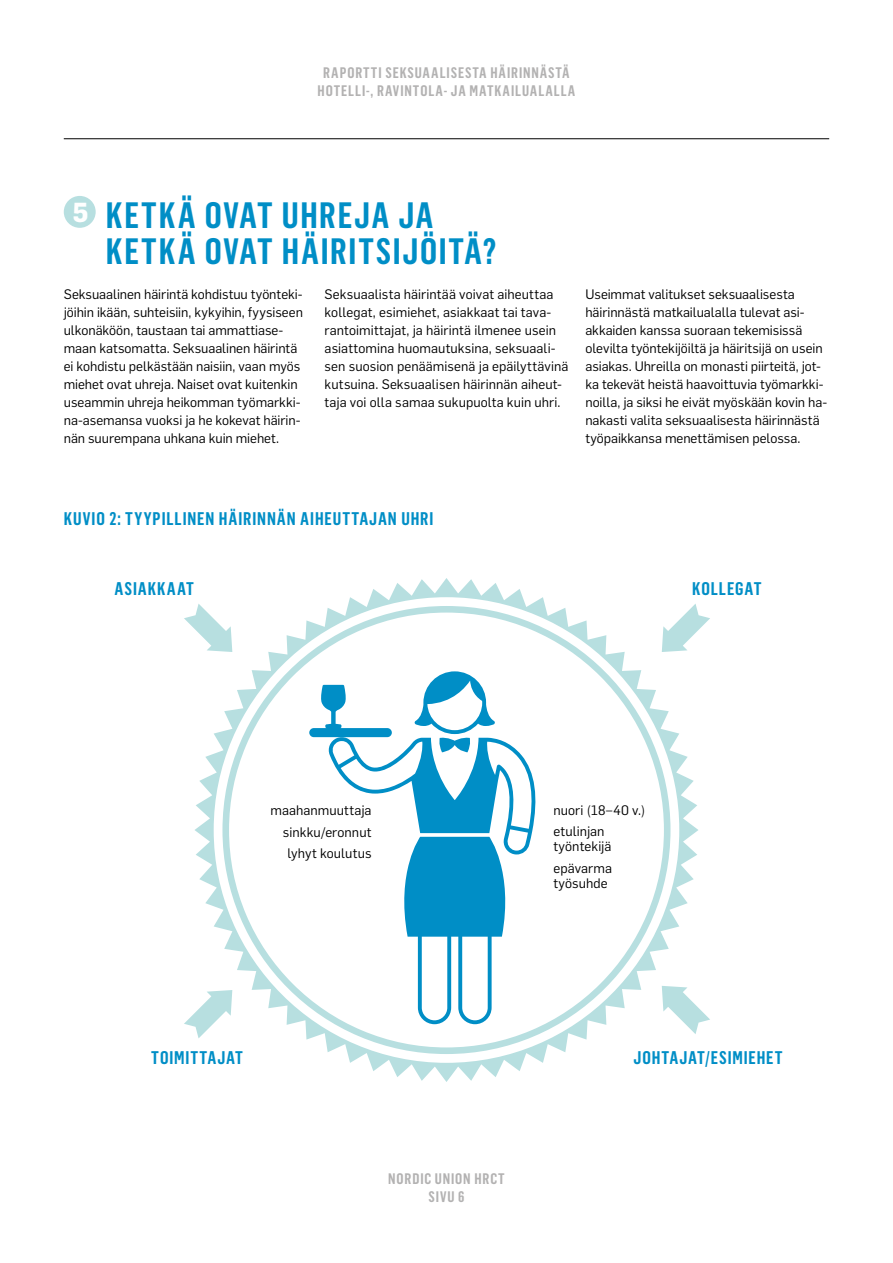
<style>
.page{position:relative;width:893px;height:1263px;background:#fff}
.page>*{position:absolute;margin:0;border:0;box-sizing:border-box;transform-origin:0 0}
.t1{font:600 36px/36px "Flama Condensed";letter-spacing:.05em;color:#008ec6}
.t2{font:600 18px "Flama Condensed";letter-spacing:.05em;color:#008ec6}
.t3{font:600 15px/18px "Flama Condensed";letter-spacing:.06em;color:#b3b2b2;text-align:center}
.t4{font:13.5px/18px "Flama";color:#000}
</style>
<div class="page">
<hr style="left:64px;top:138px;width:765px;height:1px;background:#000">
<div style="left:64px;top:196px;width:32px;height:32px;background:#b7dfe0;border-radius:50%"></div>
<svg style="left:195px;top:578px;width:503px;height:504px"></svg>
<svg style="left:222px;top:606px;width:448px;height:448px"></svg>
<svg style="left:309px;top:671px;width:230px;height:353px"></svg>
<svg style="left:662px;top:986px;width:48px;height:48px"></svg>
<svg style="left:184px;top:990px;width:48px;height:48px"></svg>
<svg style="left:184px;top:604px;width:48px;height:48px"></svg>
<svg style="left:662px;top:604px;width:48px;height:48px"></svg>
<p class="t3" style="left:318px;top:63px;width:259px">RAPORTTI SEKSUAALISESTA HÄIRINNÄSTÄ<br>HOTELLI-, RAVINTOLA- JA MATKAILUALALLA</p>
<h1 class="t1" style="left:106px;top:196px;width:392px;text-indent:-33px"><sup>5</sup> KETKÄ OVAT UHREJA JA<br>KETKÄ OVAT HÄIRITSIJÖITÄ?</h1>
<p class="t4" style="left:325px;top:285px;width:245px">Seksuaalista häirintää voivat aiheuttaa kollegat, esimiehet, asiakkaat tai tava&shy;rantoimittajat, ja häirintä ilmenee usein asiattomina huomautuksina, seksuaali&shy;sen suosion penäämisenä ja epäilyttävinä kutsuina. Seksuaalisen häirinnän aiheut&shy;taja voi olla samaa sukupuolta kuin uhri.</p>
<p class="t4" style="left:585px;top:285px;width:243px">Useimmat valitukset seksuaalisesta häirinnästä matkailualalla tulevat asi&shy;akkaiden kanssa suoraan tekemisissä olevilta työntekijöiltä ja häiritsijä on usein asiakas. Uhreilla on monasti piirteitä, jot&shy;ka tekevät heistä haavoittuvia työmarkki&shy;noilla, ja siksi he eivät myöskään kovin ha&shy;nakasti valita seksuaalisesta häirinnästä työpaikkansa menettämisen pelossa.</p>
<p class="t4" style="left:64px;top:285px;width:241px">Seksuaalinen häirintä kohdistuu työnteki&shy;jöihin ikään, suhteisiin, kykyihin, fyysiseen ulkonäköön, taustaan tai ammattiase&shy;maan katsomatta. Seksuaalinen häirintä ei kohdistu pelkästään naisiin, vaan myös miehet ovat uhreja. Naiset ovat kuitenkin useammin uhreja heikomman työmarkki&shy;na-asemansa vuoksi ja he kokevat häirin&shy;nän suurempana uhkana kuin miehet.</p>
<h2 class="t2" style="left:64px;top:507px;width:371px">KUVIO 2: TYYPILLINEN HÄIRINNÄN AIHEUTTAJAN UHRI</h2>
<h2 class="t2" style="left:115px;top:577px;width:81px">ASIAKKAAT</h2>
<h2 class="t2" style="left:692px;top:577px;width:71px">KOLLEGAT</h2>
<p class="t4" style="left:270px;top:798px;width:103px;line-height:21.6px;text-align:right">maahanmuuttaja sinkku/eronnut lyhyt koulutus</p>
<p class="t4" style="left:553px;top:798px;width:93px;line-height:21.6px">nuori (18–40 v.) etulinjan</p>
<p class="t4" style="left:553px;top:835px;width:60px;line-height:21.3px">työntekijä epävarma</p>
<p class="t4" style="left:553px;top:873px;width:56px">työsuhde</p>
<h2 class="t2" style="left:151px;top:1046px;width:93px">TOIMITTAJAT</h2>
<p class="t3" style="left:388px;top:1169px;width:118px">NORDIC UNION HRCT<br>SIVU 6</p>
<h2 class="t2" style="left:634px;top:1046px;width:150px">JOHTAJAT/ESIMIEHET</h2>
</div>
